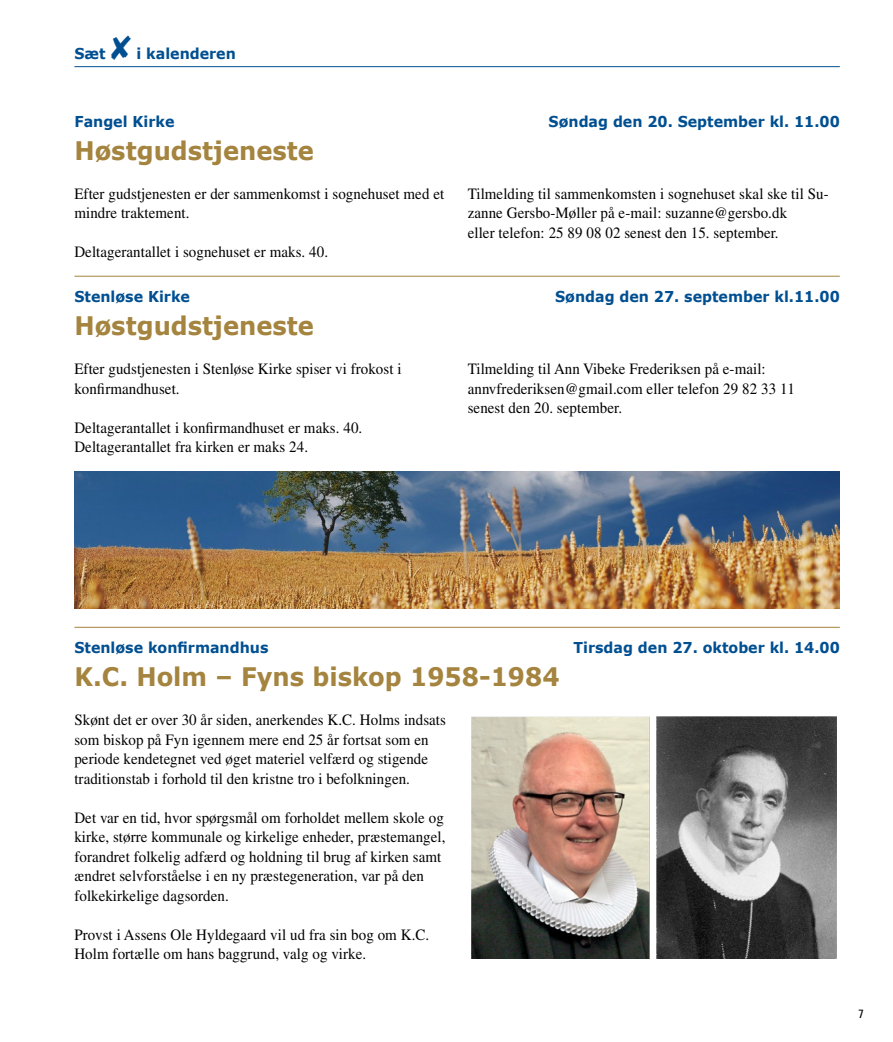
<style>
.page{position:relative;width:893px;height:1042px;background:#fff}
.page>*{position:absolute;margin:0;border:0;box-sizing:border-box;transform-origin:0 0}
.t1{font:700 25.5px "Verdana";color:#a4843e;scale:.95 1}
.t2{font:15.75px/19.5px "Times";letter-spacing:.005em;color:#000;scale:.95 1}
.t3{font:700 15px "Verdana";color:#004f91;scale:.95 1}
.t4{font:condensed 12px "Univers";color:#000}
</style>
<div class="page">
<hr style="left:74px;top:66px;width:766px;height:1px;background:#004f91">
<hr style="left:74px;top:276px;width:766px;height:1px;background:#a4843e">
<hr style="left:74px;top:627px;width:766px;height:1px;background:#a4843e">
<img style="left:471px;top:716px;width:365px;height:242px">
<img style="left:74px;top:472px;width:766px;height:136px">
<p class="t3" style="left:74px;top:44px;width:172px">Sæt ✘ i kalenderen</p>
<p class="t3" style="left:74px;top:111px;width:107px">Fangel Kirke</p>
<p class="t3" style="left:549px;top:111px;width:308px">Søndag den 20. September kl. 11.00</p>
<h1 class="t1" style="left:74px;top:134px;width:254px">Høstgudstjeneste</h1>
<p class="t2" style="left:74px;top:183px;width:391px">Efter gudstjenesten er der sammenkomst i sognehuset med et mindre traktement.</p>
<p class="t2" style="left:74px;top:242px;width:268px">Deltagerantallet i sognehuset er maks. 40.</p>
<p class="t2" style="left:468px;top:183px;width:381px">Tilmelding til sammenkomsten i sognehuset skal ske til Su&shy;zanne Gersbo-Møller på e-mail: suzanne@gersbo.dk<br>eller telefon: 25 89 08 02 senest den 15. september.</p>
<p class="t3" style="left:74px;top:287px;width:123px">Stenløse Kirke</p>
<p class="t3" style="left:555px;top:287px;width:301px">Søndag den 27. september kl.11.00</p>
<h1 class="t1" style="left:74px;top:309px;width:254px">Høstgudstjeneste</h1>
<p class="t2" style="left:74px;top:359px;width:346px">Efter gudstjenesten i Stenløse Kirke spiser vi frokost i konfirmandhuset.</p>
<p class="t2" style="left:74px;top:417px;width:305px">Deltagerantallet i konfirmandhuset er maks. 40.<br>Deltagerantallet fra kirken er maks 24.</p>
<p class="t2" style="left:468px;top:359px;width:346px">Tilmelding til Ann Vibeke Frederiksen på e-mail: annvfrederiksen@gmail.com eller telefon 29 82 33 11 senest den 20. september.</p>
<p class="t3" style="left:74px;top:638px;width:206px">Stenløse konfirmandhus</p>
<p class="t3" style="left:573px;top:638px;width:282px">Tirsdag den 27. oktober kl. 14.00</p>
<h1 class="t1" style="left:74px;top:660px;width:512px">K.C. Holm – Fyns biskop 1958-1984</h1>
<p class="t2" style="left:74px;top:710px;width:393px">Skønt det er over 30 år siden, anerkendes K.C. Holms indsats som biskop på Fyn igennem mere end 25 år fortsat som en periode kendetegnet ved øget materiel velfærd og stigende traditionstab i forhold til den kristne tro i befolkningen.</p>
<p class="t2" style="left:74px;top:807px;width:392px">Det var en tid, hvor spørgsmål om forholdet mellem skole og kirke, større kommunale og kirkelige enheder, præstemangel, forandret folkelig adfærd og holdning til brug af kirken samt ændret selvforståelse i en ny præstegeneration, var på den folkekirkelige dagsorden.</p>
<p class="t2" style="left:74px;top:924px;width:375px">Provst i Assens Ole Hyldegaard vil ud fra sin bog om K.C.<br>Holm fortælle om hans baggrund, valg og virke.</p>
<p class="t4" style="left:858px;top:1006px;width:7px">7</p>
</div>
